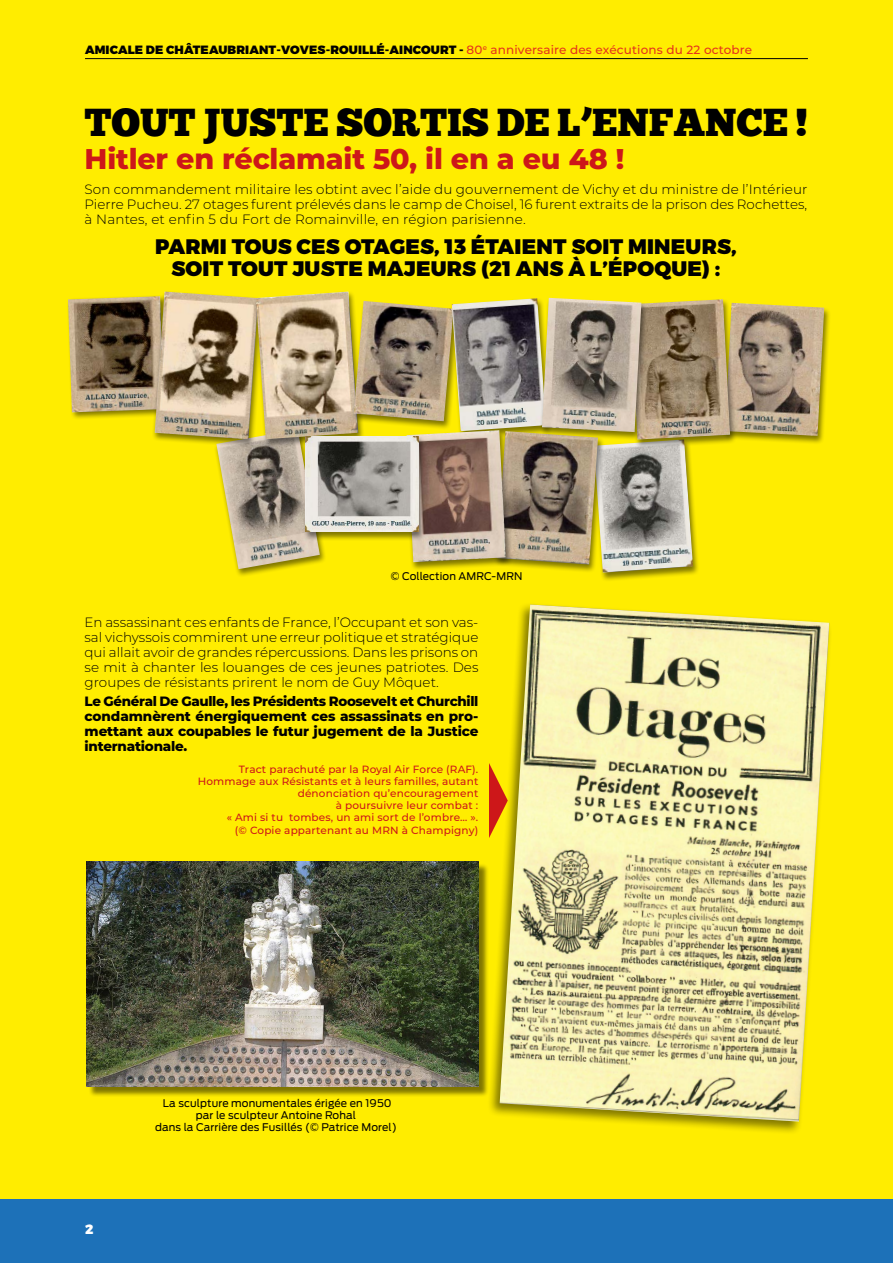
<style>
.page{position:relative;width:893px;height:1263px;background:#fff}
.page>*{position:absolute;margin:0;border:0;box-sizing:border-box;transform-origin:0 0}
.t1{font:39px "Chunk Five";letter-spacing:-.005em;color:#000}
.t2{font:800 28.5px "Montserrat";letter-spacing:-.005em;color:#cd1719}
.t3{font:900 21px/22.5px "Montserrat";letter-spacing:.01em;color:#000;text-align:center}
.t4{font:300 13.5px/15px "Montserrat";letter-spacing:.005em;color:#000;text-align:justify}
.t5{font:800 13.5px/15px "Montserrat";letter-spacing:-.01em;color:#000;text-align:justify}
.t6{font:900 13.5px "Montserrat";color:#fff}
.t7{font:900 12px "Montserrat";letter-spacing:.01em;color:#000}
.t8{font:500 10.5px/12px "Montserrat";letter-spacing:.015em;color:#cd1719;text-align:right}
.t9{font:10.5px/12px "Antenna";letter-spacing:.01em;color:#000;text-align:center}
.s1{font-weight:500;color:#e6331d}
</style>
<div class="page">
<div style="left:0;top:0;width:893px;height:1220px;background:#ffed00"></div>
<div style="left:0;top:1199px;width:893px;height:64px;background:#1d71b8"></div>
<hr style="left:85px;top:58px;width:723px;height:1px;background:#000">
<div style="left:214px;top:429px;width:113px;height:149px;background:#000;opacity:.5"></div>
<img style="left:216px;top:448px;width:104px;height:121px">
<div style="left:66px;top:294px;width:106px;height:127px;background:#000;opacity:.5"></div>
<img style="left:68px;top:296px;width:84px;height:116px">
<div style="left:152px;top:291px;width:114px;height:157px;background:#000;opacity:.5"></div>
<img style="left:155px;top:292px;width:98px;height:147px">
<div style="left:253px;top:291px;width:112px;height:157px;background:#000;opacity:.5"></div>
<img style="left:256px;top:292px;width:102px;height:147px">
<div style="left:351px;top:300px;width:110px;height:130px;background:#000;opacity:.5"></div>
<img style="left:354px;top:301px;width:95px;height:120px">
<div style="left:449px;top:298px;width:104px;height:142px;background:#000;opacity:.5"></div>
<img style="left:452px;top:298px;width:87px;height:133px">
<div style="left:591px;top:439px;width:109px;height:142px;background:#000;opacity:.5"></div>
<img style="left:605px;top:441px;width:88px;height:132px">
<div style="left:494px;top:431px;width:111px;height:143px;background:#000;opacity:.5"></div>
<img style="left:513px;top:431px;width:85px;height:133px">
<div style="left:404px;top:429px;width:109px;height:142px;background:#000;opacity:.5"></div>
<img style="left:407px;top:430px;width:99px;height:132px">
<div style="left:722px;top:302px;width:109px;height:143px;background:#000;opacity:.5"></div>
<img style="left:737px;top:303px;width:87px;height:133px">
<div style="left:627px;top:298px;width:110px;height:150px;background:#000;opacity:.5"></div>
<img style="left:649px;top:299px;width:81px;height:140px">
<div style="left:539px;top:297px;width:110px;height:144px;background:#000;opacity:.5"></div>
<img style="left:542px;top:298px;width:99px;height:134px">
<div style="left:303px;top:435px;width:122px;height:106px;background:#000;opacity:.5"></div>
<img style="left:306px;top:437px;width:112px;height:95px">
<div style="left:487px;top:602px;width:346px;height:533px;background:#000;opacity:.49"></div>
<img style="left:500px;top:604px;width:329px;height:517px">
<div style="left:88px;top:863px;width:401px;height:234px;background:#000;opacity:.5"></div>
<img style="left:87px;top:862px;width:391px;height:225px">
<svg style="left:489px;top:763px;width:19px;height:75px"></svg>
<p class="t7" style="left:85px;top:42px;width:669px">AMICALE DE CHÂTEAUBRIANT-VOVES-ROUILLÉ-AINCOURT - <span class="s1">80</span><sup>e</sup> <span class="s1">anniversaire des exécutions du 22 octobre</span></p>
<p class="t1" style="left:85px;top:99px;width:725px">TOUT JUSTE SORTIS DE L’ENFANCE !</p>
<p class="t2" style="left:85px;top:138px;width:541px">Hitler en réclamait 50, il en a eu 48 !</p>
<p class="t4" style="left:85px;top:181px;width:724px">Son commandement militaire les obtint avec l’aide du gouvernement de Vichy et du ministre de l’Intérieur Pierre Pucheu. 27 otages furent prélevés dans le camp de Choisel, 16 furent extraits de la prison des Rochettes, à Nantes, et enfin 5 du Fort de Romainville, en région parisienne.</p>
<p class="t3" style="left:155px;top:236px;width:583px">PARMI TOUS CES OTAGES, 13 ÉTAIENT SOIT MINEURS,<br>SOIT TOUT JUSTE MAJEURS (21 ANS À L’ÉPOQUE) :</p>
<p class="t9" style="left:391px;top:571px;width:133px">© Collection AMRC-MRN</p>
<p class="t4" style="left:85px;top:614px;width:395px">En assassinant ces enfants de France, l’Occupant et son vas&shy;sal vichyssois commirent une erreur politique et stratégique qui allait avoir de grandes répercussions. Dans les prisons on se mit à chanter les louanges de ces jeunes patriotes. Des groupes de résistants prirent le nom de Guy Môquet.</p>
<p class="t5" style="left:85px;top:693px;width:395px">Le Général De Gaulle, les Présidents Roosevelt et Churchill condamnèrent énergiquement ces assassinats en pro&shy;mettant aux coupables le futur jugement de la Justice internationale.</p>
<p class="t8" style="left:198px;top:763px;width:282px">Tract parachuté par la Royal Air Force (RAF).<br>Hommage aux Résistants et à leurs familles, autant dénonciation qu’encouragement<br>à poursuivre leur combat :<br>« Ami si tu tombes, un ami sort de l’ombre… ».<br>(© Copie appartenant au MRN à Champigny)</p>
<p class="t6" style="left:85px;top:1220px;width:10px">2</p>
<p class="t9" style="left:155px;top:1097px;width:243px">La sculpture monumentales érigée en 1950 par le sculpteur Antoine Rohal<br>dans la Carrière des Fusillés (© Patrice Morel)</p>
</div>
